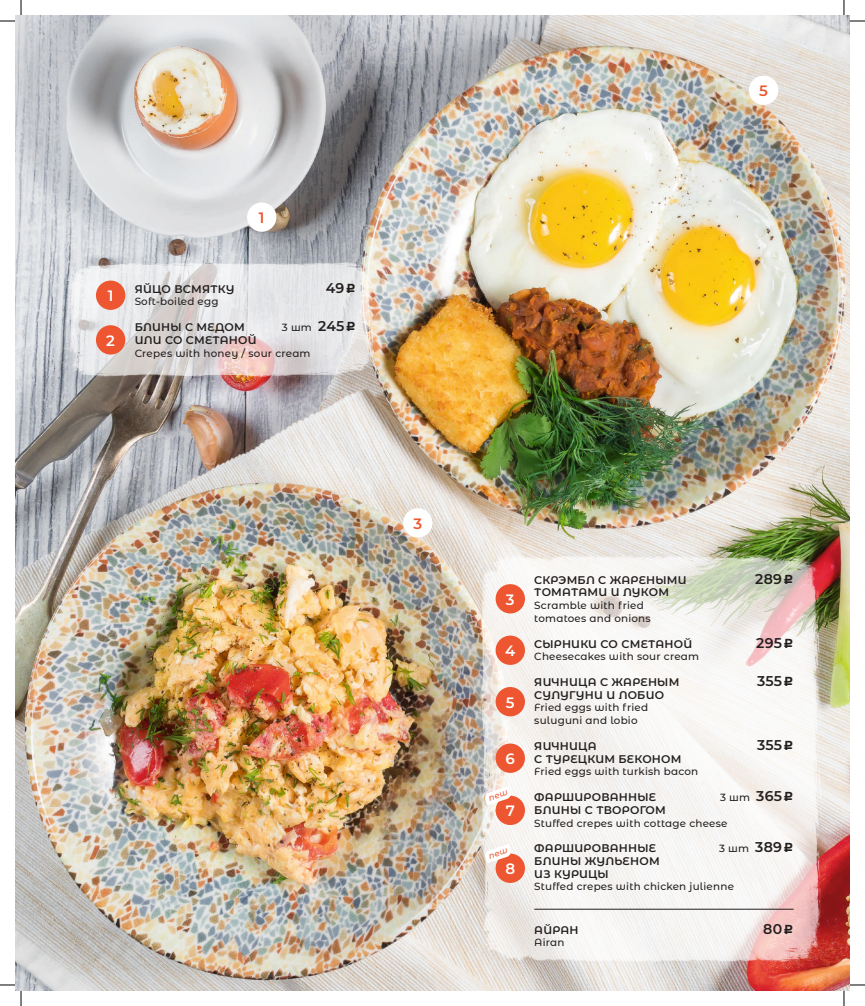
<style>
.page{position:relative;width:865px;height:1006px;background:#fff}
.page>*{position:absolute;margin:0;border:0;box-sizing:border-box;transform-origin:0 0}
.t1{font:600 14.9px "Montserrat";color:#fff}
.t2{font:600 14.9px "Montserrat";color:#ed5630}
.t3{font:600 14.1px "Montserrat Alternates";letter-spacing:.015em;color:#231f1f}
.t4{font:600 11.1px/12.8px "Montserrat Alternates";letter-spacing:.02em;color:#231f1f}
.t5{font:500 10.4px/12.8px "Montserrat Alternates";letter-spacing:.02em;color:#231f1f}
.s1{font-family:"ALS Rubl";font-weight:400;font-size:13px}
.s2{font-weight:600;font-size:14.1px}
</style>
<div class="page">
<img style="left:15px;top:15px;width:834px;height:975px">
<img style="left:66px;top:248px;width:340px;height:141px">
<div style="left:96px;top:281px;width:29px;height:29px;background:#ed5630;border-radius:50%"></div>
<div style="left:96px;top:325px;width:29px;height:29px;background:#ed5630;border-radius:50%"></div>
<div style="left:247px;top:202px;width:29px;height:30px;background:#fff;border-radius:50%"></div>
<div style="left:748px;top:76px;width:29px;height:29px;background:#fff;border-radius:50%"></div>
<div style="left:403px;top:508px;width:29px;height:29px;background:#fff;border-radius:50%"></div>
<img style="left:463px;top:523px;width:380px;height:467px">
<div style="left:495px;top:584px;width:29px;height:29px;background:#ed5630;border-radius:50%"></div>
<div style="left:495px;top:635px;width:29px;height:30px;background:#ed5630;border-radius:50%"></div>
<div style="left:495px;top:743px;width:29px;height:30px;background:#ed5630;border-radius:50%"></div>
<div style="left:495px;top:796px;width:29px;height:29px;background:#ed5630;border-radius:50%"></div>
<div style="left:495px;top:853px;width:29px;height:30px;background:#ed5630;border-radius:50%"></div>
<div style="left:495px;top:687px;width:29px;height:29px;background:#ed5630;border-radius:50%"></div>
<hr style="left:534px;top:909px;width:259px;height:1px;background:#231f1f">
<svg style="left:0;top:0;width:22px;height:22px"></svg>
<svg style="left:0;top:984px;width:22px;height:22px"></svg>
<svg style="left:842px;top:0;width:22px;height:22px"></svg>
<svg style="left:842px;top:984px;width:22px;height:22px"></svg>
<svg style="left:484px;top:786px;width:27px;height:19px"></svg>
<svg style="left:484px;top:844px;width:27px;height:19px"></svg>
<h1 class="t2" style="left:259px;top:207px;width:7px">1</h1>
<h1 class="t1" style="left:108px;top:285px;width:7px">1</h1>
<h1 class="t1" style="left:106px;top:330px;width:10px">2</h1>
<p class="t4" style="left:135px;top:282px;width:101px">ЯЙЦО ВСМЯТКУ</p>
<h2 class="t3" style="left:325px;top:278px;width:32px">49<span class="s1">C</span></h2>
<p class="t5" style="left:135px;top:295px;width:85px">Soft-boiled egg</p>
<p class="t4" style="left:135px;top:320px;width:112px">БЛИНЫ С МЕДОМ</p>
<p class="t5" style="left:282px;top:320px;width:75px">3 шт <span class="s2">245</span><span class="s1">C</span></p>
<p class="t4" style="left:135px;top:333px;width:123px">ИЛИ СО СМЕТАНОЙ</p>
<p class="t5" style="left:135px;top:346px;width:177px">Сrepes with honey / sour cream</p>
<h1 class="t2" style="left:413px;top:513px;width:10px">3</h1>
<h1 class="t2" style="left:758px;top:80px;width:10px">5</h1>
<h1 class="t1" style="left:505px;top:589px;width:10px">3</h1>
<h1 class="t1" style="left:505px;top:640px;width:12px">4</h1>
<h1 class="t1" style="left:505px;top:692px;width:10px">5</h1>
<h1 class="t1" style="left:505px;top:748px;width:11px">6</h1>
<h1 class="t1" style="left:505px;top:800px;width:11px">7</h1>
<h1 class="t1" style="left:505px;top:858px;width:11px">8</h1>
<p class="t4" style="left:534px;top:573px;width:154px">СКРЭМБЛ С ЖАРЕНЫМИ</p>
<h2 class="t3" style="left:754px;top:568px;width:40px">289<span class="s1">C</span></h2>
<p class="t4" style="left:534px;top:585px;width:136px">ТОМАТАМИ И ЛУКОМ</p>
<p class="t5" style="left:534px;top:599px;width:118px">Scramble with fried tomatoes and onions</p>
<p class="t4" style="left:534px;top:637px;width:159px">СЫРНИКИ СО СМЕТАНОЙ</p>
<h2 class="t3" style="left:755px;top:632px;width:39px">295<span class="s1">C</span></h2>
<p class="t5" style="left:534px;top:650px;width:166px">Cheesecakes with sour cream</p>
<p class="t4" style="left:534px;top:675px;width:146px">ЯИЧНИЦА С ЖАРЕНЫМ</p>
<h2 class="t3" style="left:756px;top:671px;width:38px">355<span class="s1">C</span></h2>
<p class="t4" style="left:534px;top:688px;width:131px">СУЛУГУНИ И ЛОБИО</p>
<p class="t5" style="left:534px;top:701px;width:115px">Fried eggs with fried suluguni and lobio</p>
<p class="t4" style="left:534px;top:739px;width:64px">ЯИЧНИЦА</p>
<h2 class="t3" style="left:756px;top:735px;width:38px">355<span class="s1">C</span></h2>
<p class="t4" style="left:534px;top:752px;width:149px">С ТУРЕЦКИМ БЕКОНОМ</p>
<p class="t5" style="left:534px;top:765px;width:165px">Fried eggs with turkish bacon</p>
<p class="t4" style="left:534px;top:790px;width:123px">ФАРШИРОВАННЫЕ</p>
<p class="t5" style="left:719px;top:790px;width:75px">3 шт <span class="s2">365</span><span class="s1">C</span></p>
<p class="t4" style="left:534px;top:803px;width:133px">БЛИНЫ C ТВОРОГОМ</p>
<p class="t5" style="left:534px;top:816px;width:195px">Stuffed сrepes with cottage cheese</p>
<p class="t4" style="left:534px;top:841px;width:123px">ФАРШИРОВАННЫЕ</p>
<p class="t5" style="left:718px;top:841px;width:76px">3 шт <span class="s2">389</span><span class="s1">C</span></p>
<p class="t4" style="left:534px;top:854px;width:127px">БЛИНЫ ЖУЛЬЕНОМ<br>ИЗ КУРИЦЫ</p>
<p class="t5" style="left:534px;top:880px;width:201px">Stuffed сrepes with chicken julienne</p>
<p class="t4" style="left:534px;top:922px;width:46px">АЙРАН</p>
<h2 class="t3" style="left:762px;top:918px;width:32px">80<span class="s1">C</span></h2>
<p class="t5" style="left:534px;top:936px;width:32px">Airan</p>
</div>
